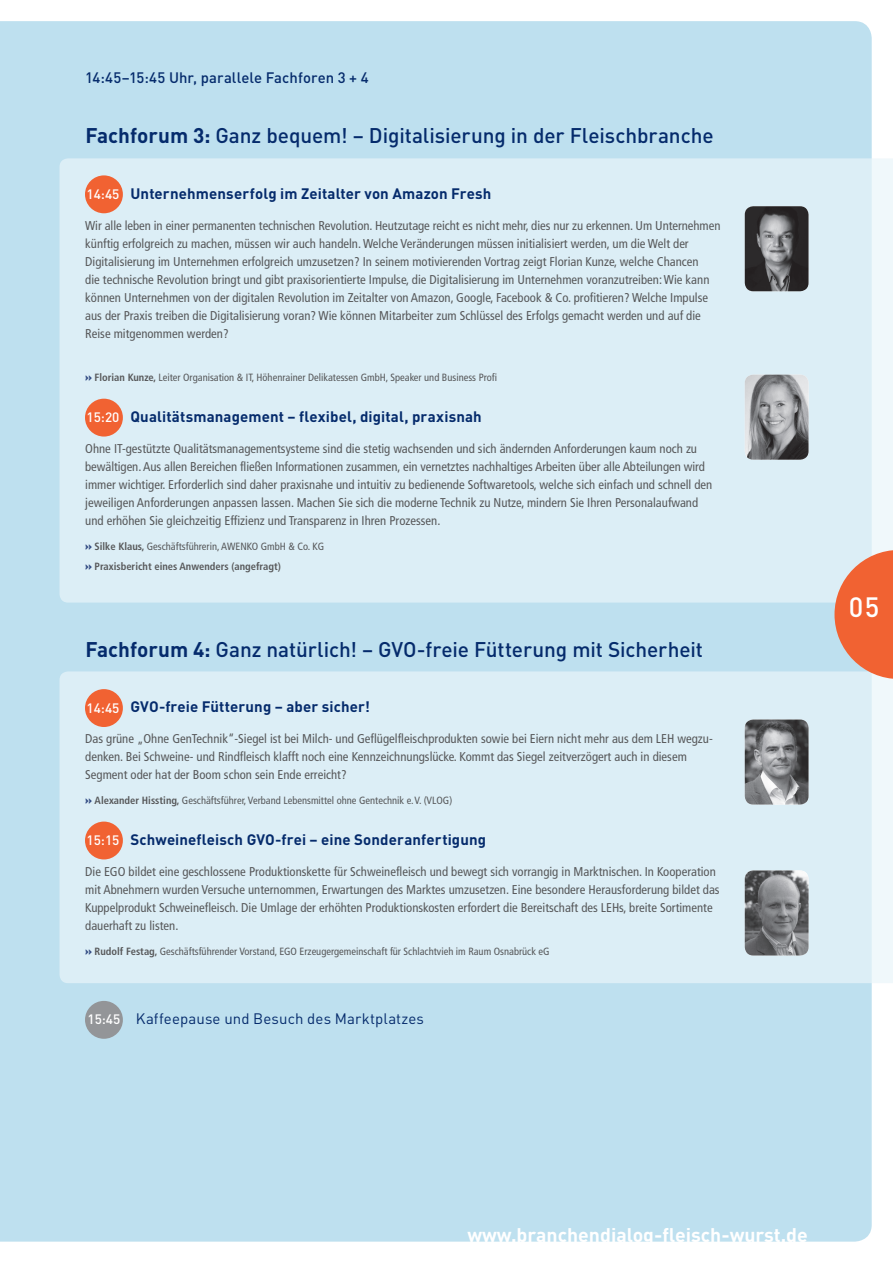
<style>
.page{position:relative;width:893px;height:1263px;background:#fff}
.page>*{position:absolute;margin:0;border:0;box-sizing:border-box;transform-origin:0 0}
.t1{font:500 27.6px "DIN";color:#fff}
.t2{font:500 21px "DIN";letter-spacing:-.005em;color:#052b6c}
.t3{font:700 19.5px "DIN";color:#fff}
.t4{font:700 15px "DIN";letter-spacing:.01em;color:#052b6c}
.t5{font:15px "DIN";letter-spacing:.01em;color:#052b6c}
.t6{font:500 15px "DIN";letter-spacing:.005em;color:#052b6c}
.t7{font:500 13.5px "DIN";color:#fff}
.t8{font:condensed 12.75px/18px "Frutiger";color:#57585a}
.t9{font:condensed 10.5px "Frutiger";color:#57585a}
.t10{font:700 condensed 10.5px/20.7px "Frutiger";color:#57585a}
.s1{font-weight:700}
.s2{font-family:"DIN";font-weight:900;font-stretch:normal;color:#2e4780}
.s3{font-weight:400}
.s4{font-weight:500;font-size:13.5px;color:#fff}
</style>
<div class="page">
<div style="left:0;top:21px;width:872px;height:1220px;background:#bee0ef"></div>
<div style="left:60px;top:158px;width:833px;height:445px;background:#dceef6"></div>
<div style="left:60px;top:671px;width:833px;height:312px;background:#dceef6"></div>
<svg style="left:834px;top:550px;width:59px;height:129px"></svg>
<div style="left:85px;top:175px;width:38px;height:38px;background:#f16232;border-radius:50%"></div>
<div style="left:85px;top:689px;width:38px;height:38px;background:#f16232;border-radius:50%"></div>
<div style="left:85px;top:399px;width:38px;height:38px;background:#f16232;border-radius:50%"></div>
<div style="left:85px;top:821px;width:38px;height:38px;background:#f16232;border-radius:50%"></div>
<img style="left:745px;top:206px;width:63px;height:85px">
<img style="left:745px;top:375px;width:63px;height:85px">
<img style="left:745px;top:719px;width:63px;height:85px">
<img style="left:745px;top:870px;width:63px;height:85px">
<div style="left:85px;top:1001px;width:38px;height:38px;background:#939598;border-radius:50%"></div>
<p class="t6" style="left:85px;top:68px;width:285px">14:45–15:45 Uhr, parallele Fachforen 3 + 4</p>
<h2 class="t2" style="left:86px;top:122px;width:629px"><span class="s1">Fachforum 3:</span> Ganz bequem! – Digitalisierung in der Fleischbranche</h2>
<p class="t4" style="left:130px;top:184px;width:362px">Unternehmenserfolg im Zeitalter von Amazon Fresh</p>
<p class="t8" style="left:85px;top:216px;width:637px">Wir alle leben in einer permanenten technischen Revolution. Heutzutage reicht es nicht mehr, dies nur zu erkennen. Um Unternehmen künftig erfolgreich zu machen, müssen wir auch handeln. Welche Veränderungen müssen initialisiert werden, um die Welt der Digitalisierung im Unternehmen erfolgreich umzusetzen? In seinem motivierenden Vortrag zeigt Florian Kunze, welche Chancen<br>die technische Revolution bringt und gibt praxisorientierte Impulse, die Digitalisierung im Unternehmen voranzutreiben: Wie kann können Unternehmen von der digitalen Revolution im Zeitalter von Amazon, Google, Facebook &amp; Co. profitieren? Welche Impulse aus der Praxis treiben die Digitalisierung voran? Wie können Mitarbeiter zum Schlüssel des Erfolgs gemacht werden und auf die Reise mitgenommen werden?</p>
<p class="t9" style="left:85px;top:371px;width:413px"><span class="s2">»</span> <span class="s1">Florian Kunze,</span> Leiter Organisation &amp; IT, Höhenrainer Delikatessen GmbH, Speaker und Business Profi</p>
<p class="t4" style="left:130px;top:406px;width:353px">Qualitätsmanagement – flexibel, digital, praxisnah</p>
<p class="t8" style="left:85px;top:439px;width:629px">Ohne IT-gestützte Qualitätsmanagementsysteme sind die stetig wachsenden und sich ändernden Anforderungen kaum noch zu bewältigen. Aus allen Bereichen fließen Informationen zusammen, ein vernetztes nachhaltiges Arbeiten über alle Abteilungen wird immer wichtiger. Erforderlich sind daher praxisnahe und intuitiv zu bedienende Softwaretools, welche sich einfach und schnell den jeweiligen Anforderungen anpassen lassen. Machen Sie sich die moderne Technik zu Nutze, mindern Sie Ihren Personalaufwand und erhöhen Sie gleichzeitig Effizienz und Transparenz in Ihren Prozessen.</p>
<p class="t10" style="left:85px;top:535px;width:240px"><span class="s2">»</span> Silke Klaus, <span class="s3">Geschäftsführerin, AWENKO GmbH &amp; Co. KG </span><span class="s2">»</span> Praxisbericht eines Anwenders (angefragt)</p>
<p class="t7" style="left:87px;top:185px;width:34px">14:45</p>
<p class="t7" style="left:87px;top:409px;width:34px">15:20</p>
<h2 class="t2" style="left:86px;top:636px;width:619px"><span class="s1">Fachforum 4:</span> Ganz natürlich! – GVO-freie Fütterung mit Sicherheit</h2>
<p class="t4" style="left:130px;top:697px;width:241px">GVO-freie Fütterung – aber sicher!</p>
<p class="t8" style="left:85px;top:730px;width:629px">Das grüne „Ohne GenTechnik“-Siegel ist bei Milch- und Geflügelfleischprodukten sowie bei Eiern nicht mehr aus dem LEH wegzu&shy;denken. Bei Schweine- und Rindfleisch klafft noch eine Kennzeichnungslücke. Kommt das Siegel zeitverzögert auch in diesem<br>Segment oder hat der Boom schon sein Ende erreicht?</p>
<p class="t9" style="left:85px;top:794px;width:369px"><span class="s2">»</span> <span class="s1">Alexander Hissting,</span> Geschäftsführer, Verband Lebensmittel ohne Gentechnik e.V. (VLOG)</p>
<p class="t4" style="left:130px;top:830px;width:357px">Schweinefleisch GVO-frei – eine Sonderanfertigung</p>
<p class="t8" style="left:85px;top:863px;width:636px">Die EGO bildet eine geschlossene Produktionskette für Schweinefleisch und bewegt sich vorrangig in Marktnischen. In Kooperation mit Abnehmern wurden Versuche unternommen, Erwartungen des Marktes umzusetzen. Eine besondere Herausforderung bildet das Kuppelprodukt Schweinefleisch. Die Umlage der erhöhten Produktionskosten erfordert die Bereitschaft des LEHs, breite Sortimente dauerhaft zu listen.</p>
<p class="t9" style="left:85px;top:945px;width:466px"><span class="s2">»</span> <span class="s1">Rudolf Festag,</span> Geschäftsführender Vorstand, EGO Erzeugergemeinschaft für Schlachtvieh im Raum Osnabrück eG</p>
<p class="t7" style="left:87px;top:699px;width:34px">14:45</p>
<p class="t7" style="left:87px;top:831px;width:34px">15:15</p>
<p class="t5" style="left:87px;top:1010px;width:338px"><span class="s4">15:45</span> Kaffeepause und Besuch des Marktplatzes</p>
<h1 class="t1" style="left:849px;top:590px;width:32px">05</h1>
<h3 class="t3" style="left:467px;top:1222px;width:342px">www.branchendialog-fleisch-wurst.de</h3>
</div>
